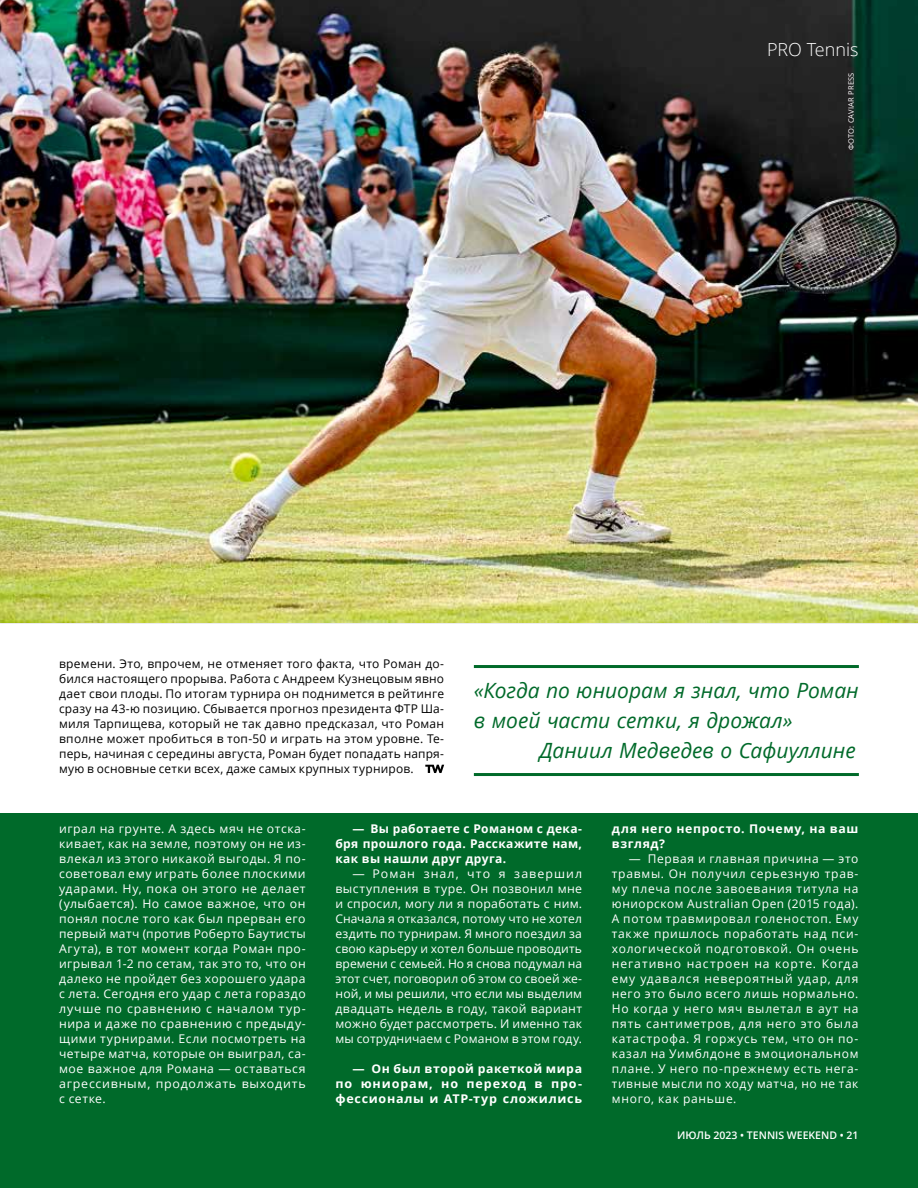
<style>
.page{position:relative;width:918px;height:1188px;background:#fff}
.page>*{position:absolute;margin:0;border:0;box-sizing:border-box;transform-origin:0 0}
.t1{font:italic 21px/30px "Open Sans";color:#006a2a}
.t2{font:300 18px "Open Sans";color:#fff}
.t3{font:12px/15px "Open Sans";letter-spacing:.05em;color:#fff;text-align:justify}
.t4{font:12px/15px "Open Sans";letter-spacing:.015em;color:#000;text-align:justify}
.t5{font:700 12px/15px "Open Sans";letter-spacing:.05em;color:#fff;text-align:justify}
.t6{font:600 10.5px "Open Sans";color:#fff}
.t7{font:7.5px "Open Sans";letter-spacing:.025em;color:#fff}
</style>
<div class="page">
<div style="left:0;top:813px;width:918px;height:375px;background:#006a2a"></div>
<img style="left:0;top:0;width:918px;height:623px">
<hr style="left:474px;top:665px;width:385px;height:3px;background:#006a2a">
<hr style="left:474px;top:773px;width:385px;height:3px;background:#006a2a">
<svg style="left:425px;top:765px;width:19px;height:8px"></svg>
<h2 class="t2" style="left:767px;top:38px;width:93px">PRO Tennis</h2>
<p class="t7" style="left:846px;top:150px;width:79px;rotate:-90deg">ФОТО: CAVIAR PRESS</p>
<p class="t4" style="left:59px;top:656px;width:387px">времени. Это, впрочем, не отменяет того факта, что Роман до‑ бился настоящего прорыва. Работа с Андреем Кузнецовым явно дает свои плоды. По итогам турнира он поднимется в рейтинге сразу на 43‑ю позицию. Сбывается прогноз президента ФТР Ша‑ миля Тарпищева, который не так давно предсказал, что Роман вполне может пробиться в топ‑50 и играть на этом уровне. Те‑ перь, начиная с cередины августа, Роман будет попадать напря‑ мую в основные сетки всех, даже самых крупных турниров.</p>
<h1 class="t1" style="left:474px;top:675px;width:387px">«Когда по юниорам я знал, что Роман в моей части сетки, я дрожал»</h1>
<h1 class="t1" style="left:539px;top:735px;width:318px">Даниил Медведев о Сафиуллине</h1>
<p class="t3" style="left:59px;top:821px;width:248px">играл на грунте. А здесь мяч не отска‑ кивает, как на земле, поэтому он не из‑ влекал из этого никакой выгоды. Я по‑ советовал ему играть более плоскими ударами. Ну, пока он этого не делает (улыбается). Но самое важное, что он понял после того как был прерван его первый матч (против Роберто Баутисты Агута), в тот момент когда Роман про‑ игрывал 1-2 по сетам, так это то, что он далеко не пройдет без хорошего удара с лета. Сегодня его удар с лета гораздо лучше по сравнению с началом тур‑ нира и даже по сравнению с предыду‑ щими турнирами. Если посмотреть на четыре матча, которые он выиграл, са‑ мое важное для Романа — оставаться агрессивным, продолжать выходить с сетке.</p>
<p class="t5" style="left:335px;top:821px;width:248px;text-indent:17px">— Вы работаете с Романом с дека&shy;бря прошлого года. Расскажите нам, как вы нашли друг друга.</p>
<p class="t3" style="left:335px;top:866px;width:248px;text-indent:17px">— Роман знал, что я завершил выступления в туре. Он позвонил мне и спросил, могу ли я поработать с ним.<br>Сначала я отказался, потому что не хотел ездить по турнирам. Я много поездил за свою карьеру и хотел больше проводить времени с семьей. Но я снова подумал на этот счет, поговорил об этом со своей же‑ ной, и мы решили, что если мы выделим двадцать недель в году, такой вариант можно будет рассмотреть. И именно так мы сотрудничаем с Романом в этом году.</p>
<p class="t5" style="left:335px;top:1061px;width:248px;text-indent:17px">— Он был второй ракеткой мира по юниорам, но переход в про&shy;фессионалы и ATP-тур сложились</p>
<p class="t5" style="left:612px;top:821px;width:248px">для него непросто. Почему, на ваш взгляд?</p>
<p class="t3" style="left:612px;top:851px;width:248px;text-indent:17px">— Первая и главная причина — это травмы. Он получил серьезную трав‑ му плеча после завоевания титула на юниорском Australian Open (2015 года).<br>А потом травмировал голеностоп. Ему также пришлось поработать над пси‑ хологической подготовкой. Он очень негативно настроен на корте. Когда ему удавался невероятный удар, для него это было всего лишь нормально.<br>Но когда у него мяч вылетал в аут на пять сантиметров, для него это была катастрофа. Я горжусь тем, что он по‑ казал на Уимблдоне в эмоциональном плане. У него по-прежнему есть нега‑ тивные мысли по ходу матча, но не так много, как раньше.</p>
<p class="t6" style="left:677px;top:1128px;width:183px">ИЮЛЬ 2023 • TENNIS WEEKEND • 21</p>
</div>
